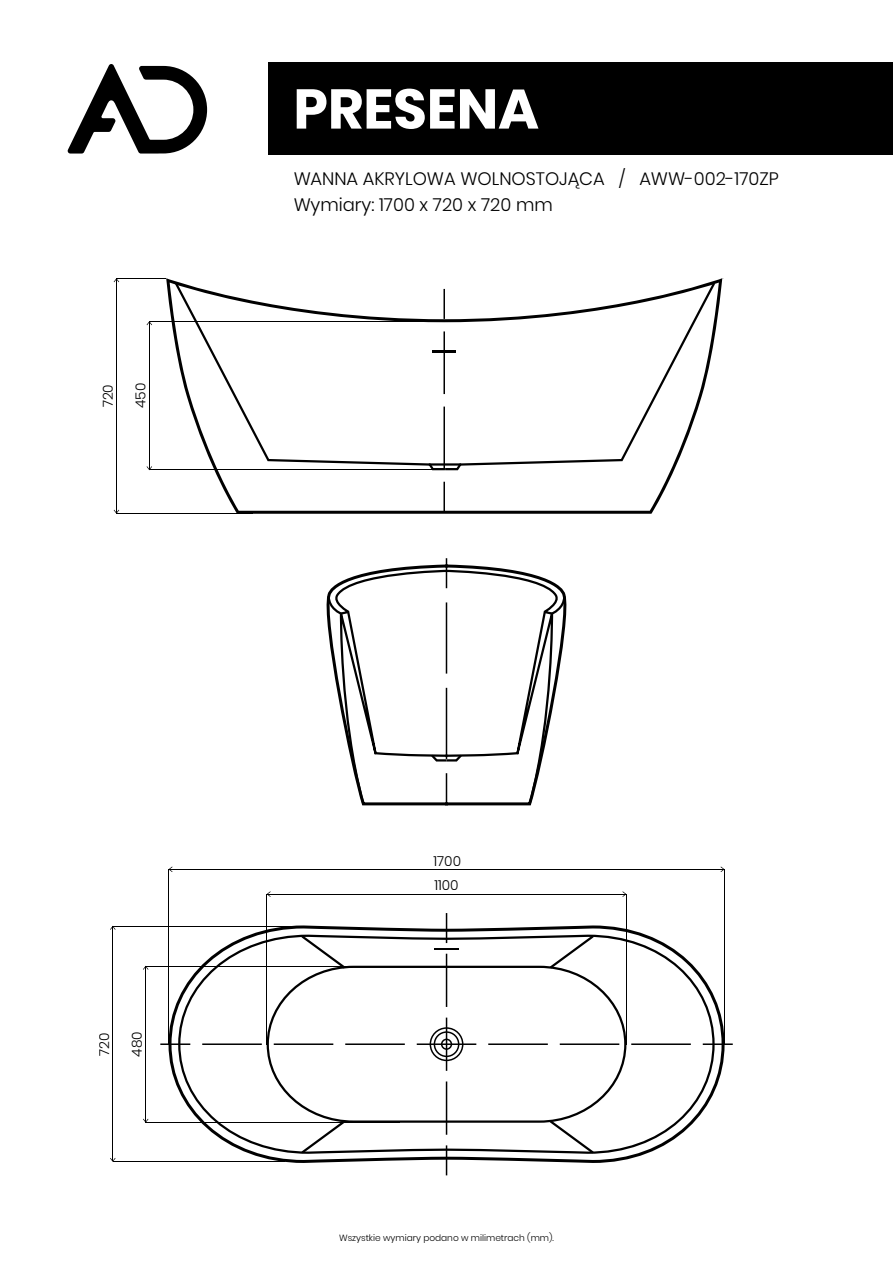
<style>
.page{position:relative;width:893px;height:1263px;background:#fff}
.page>*{position:absolute;margin:0;border:0;box-sizing:border-box;transform-origin:0 0}
.t1{font:700 55.65px "Poppins";color:#fff}
.t2{font:300 18px/26px "Poppins";color:#000}
.t3{font:300 13.8px "Poppins";color:#000}
.t4{font:300 9px "Poppins";color:#000}
</style>
<div class="page">
<svg style="left:68px;top:64px;width:139px;height:90px"></svg>
<div style="left:268px;top:62px;width:625px;height:93px;background:#000"></div>
<hr style="left:116px;top:513px;width:137px;height:1px;background:#000">
<hr style="left:149px;top:322px;width:1px;height:147px;background:#000">
<hr style="left:116px;top:278px;width:50px;height:1px;background:#000">
<hr style="left:149px;top:321px;width:295px;height:1px;background:#000">
<hr style="left:149px;top:470px;width:287px;height:1px;background:#000">
<svg style="left:147px;top:466px;width:5px;height:4px"></svg>
<svg style="left:166px;top:278px;width:556px;height:236px"></svg>
<hr style="left:116px;top:279px;width:1px;height:234px;background:#000">
<hr style="left:443px;top:482px;width:2px;height:30px;background:#000">
<hr style="left:113px;top:1161px;width:172px;height:1px;background:#000">
<hr style="left:145px;top:966px;width:1px;height:156px;background:#000">
<hr style="left:113px;top:926px;width:183px;height:1px;background:#000">
<hr style="left:146px;top:966px;width:256px;height:1px;background:#000">
<hr style="left:146px;top:1122px;width:254px;height:1px;background:#000">
<hr style="left:112px;top:926px;width:1px;height:235px;background:#000">
<hr style="left:446px;top:913px;width:1px;height:30px;background:#000">
<hr style="left:446px;top:1145px;width:1px;height:30px;background:#000">
<svg style="left:168px;top:925px;width:557px;height:238px"></svg>
<svg style="left:178px;top:935px;width:537px;height:219px"></svg>
<hr style="left:703px;top:1043px;width:30px;height:2px;background:#000">
<hr style="left:160px;top:1043px;width:30px;height:2px;background:#000">
<hr style="left:626px;top:894px;width:1px;height:150px;background:#000">
<hr style="left:267px;top:894px;width:1px;height:150px;background:#000">
<svg style="left:622px;top:891px;width:4px;height:6px"></svg>
<svg style="left:267px;top:891px;width:4px;height:6px"></svg>
<hr style="left:267px;top:894px;width:359px;height:1px;background:#000">
<hr style="left:724px;top:869px;width:1px;height:176px;background:#000">
<hr style="left:168px;top:869px;width:1px;height:176px;background:#000">
<svg style="left:720px;top:866px;width:4px;height:6px"></svg>
<svg style="left:169px;top:866px;width:4px;height:6px"></svg>
<hr style="left:168px;top:869px;width:555px;height:1px;background:#000">
<hr style="left:446px;top:558px;width:1px;height:30px;background:#000">
<svg style="left:326px;top:563px;width:241px;height:243px"></svg>
<svg style="left:196px;top:933px;width:495px;height:223px"></svg>
<svg style="left:174px;top:281px;width:269px;height:190px"></svg>
<hr style="left:429px;top:463px;width:32px;height:3px;background:#000">
<svg style="left:443px;top:281px;width:273px;height:190px"></svg>
<p class="t3" style="left:100px;top:407px;width:25px;rotate:-90deg">720</p>
<p class="t3" style="left:133px;top:408px;width:27px;rotate:-90deg">450</p>
<h1 class="t1" style="left:293px;top:77px;width:247px">PRESENA</h1>
<p class="t2" style="left:293px;top:166px;width:487px">WANNA AKRYLOWA WOLNOSTOJĄCA / AWW-002-170ZP<br>Wymiary: 1700 x 720 x 720 mm</p>
<p class="t3" style="left:96px;top:1056px;width:25px;rotate:-90deg">720</p>
<p class="t3" style="left:129px;top:1057px;width:27px;rotate:-90deg">480</p>
<p class="t3" style="left:434px;top:853px;width:29px">1700</p>
<p class="t3" style="left:434px;top:877px;width:26px">1100</p>
<p class="t4" style="left:339px;top:1232px;width:216px">Wszystkie wymiary podano w milimetrach (mm).</p>
</div>
